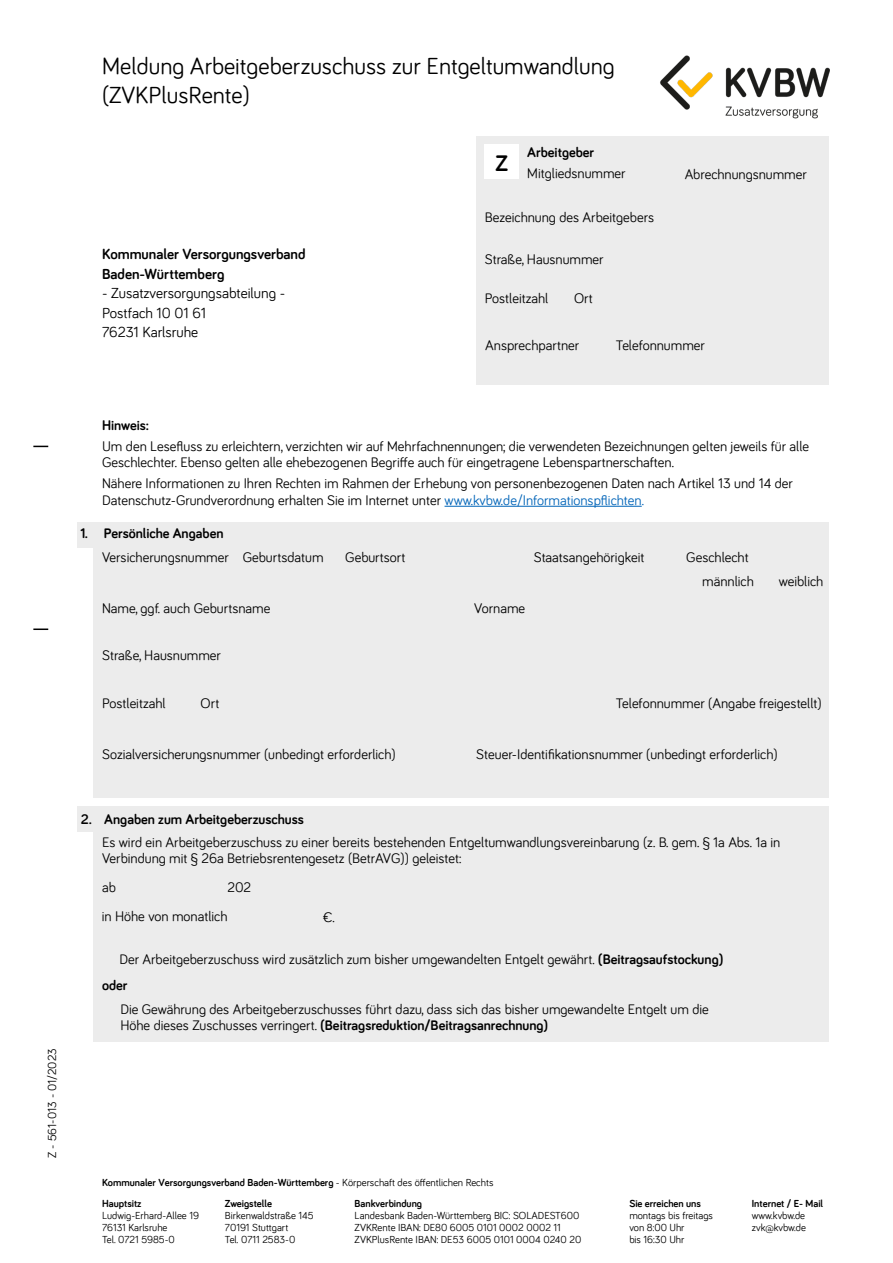
<style>
.page{position:relative;width:893px;height:1263px;background:#fff}
.page>*{position:absolute;margin:0;border:0;box-sizing:border-box;transform-origin:0 0}
.Formatgruppe_1_H1_Überschrift{font:24px "Bariol";color:#000}
.t1{font:700 23.25px "Bariol";color:#000}
.P_Adressfeld_fett{font:15px/19.5px "Bariol";color:#000}
.P_Adressfeld_fett-2{font:700 15px/19.5px "Bariol";color:#000}
.Formatgruppe_1_P_Hinweise_Regular{font:14.25px/16.5px "Bariol";color:#000}
.Formatgruppe_1_P_Form_reg{font:14.25px "Bariol";color:#000}
.Formatgruppe_1_H2_Hinweise_9_5_11{font:700 14.25px "Bariol";color:#000}
.Formatgruppe_1_P_Form_bold{font:14.25px "Bariol";color:#000}
.Formatgruppe_1_P_Hinweise_Regular-2{font:700 14.25px "Bariol";color:#000}
.t2{font:12px "Bariol";color:#000}
.t3{font:10.5px/12px "Bariol";color:#000}
.t4{font:700 10.5px "Bariol";color:#000}
.s1{color:#0064b8}
.s2{font-weight:700}
.s3{font-weight:400}
</style>
<div class="page">
<svg style="left:33px;top:446px;width:15px;height:1px"></svg>
<svg style="left:33px;top:628px;width:15px;height:2px"></svg>
<img style="left:660px;top:55px;width:169px;height:63px">
<div style="left:476px;top:136px;width:353px;height:249px;background:#ececec"></div>
<div style="left:94px;top:522px;width:735px;height:276px;background:#ececec"></div>
<div style="left:77px;top:522px;width:17px;height:26px;background:#ececec"></div>
<div style="left:94px;top:806px;width:735px;height:236px;background:#ececec"></div>
<div style="left:77px;top:806px;width:17px;height:26px;background:#ececec"></div>
<div style="left:485px;top:145px;width:34px;height:34px;background:#fff"></div>
<hr style="left:445px;top:506px;width:197px;height:1px;background:#0064b8">
<h1 class="Formatgruppe_1_H1_Überschrift" style="left:102px;top:50px;width:514px">Meldung Arbeitgeberzuschuss zur Entgeltumwandlung</h1>
<h1 class="Formatgruppe_1_H1_Überschrift" style="left:102px;top:79px;width:149px">(ZVKPlusRente)</h1>
<p class="P_Adressfeld_fett-2" style="left:102px;top:244px;width:205px">Kommunaler Versorgungsverband<br>Baden-Württemberg</p>
<p class="P_Adressfeld_fett" style="left:102px;top:283px;width:185px">- Zusatzversorgungsabteilung -<br>Postfach 10 01 61<br>76231 Karlsruhe</p>
<h2 class="Formatgruppe_1_H2_Hinweise_9_5_11" style="left:527px;top:142px;width:68px">Arbeitgeber</h2>
<p class="t1" style="left:495px;top:147px;width:14px">Z</p>
<p class="Formatgruppe_1_P_Form_reg" style="left:527px;top:164px;width:100px">Mitgliedsnummer</p>
<p class="Formatgruppe_1_P_Form_reg" style="left:685px;top:164px;width:123px">Abrechnungsnummer</p>
<p class="Formatgruppe_1_P_Form_reg" style="left:485px;top:208px;width:171px">Bezeichnung des Arbeitgebers</p>
<p class="Formatgruppe_1_P_Form_reg" style="left:485px;top:249px;width:120px">Straße, Hausnummer</p>
<p class="Formatgruppe_1_P_Form_reg" style="left:485px;top:289px;width:65px">Postleitzahl</p>
<p class="Formatgruppe_1_P_Form_reg" style="left:574px;top:289px;width:20px">Ort</p>
<p class="Formatgruppe_1_P_Form_reg" style="left:485px;top:335px;width:96px">Ansprechpartner</p>
<p class="Formatgruppe_1_P_Form_reg" style="left:616px;top:335px;width:91px">Telefonnummer</p>
<p class="t2" style="left:44px;top:1157px;width:111px;rotate:-90deg">Z - 561-013 - 01/2023</p>
<h2 class="Formatgruppe_1_H2_Hinweise_9_5_11" style="left:102px;top:415px;width:49px">Hinweis:</h2>
<p class="Formatgruppe_1_P_Hinweise_Regular" style="left:102px;top:437px;width:708px">Um den Lesefluss zu erleichtern, verzichten wir auf Mehrfachnennungen; die verwendeten Bezeichnungen gelten jeweils für alle<br>Geschlechter. Ebenso gelten alle ehebezogenen Begriffe auch für eingetragene Lebenspartnerschaften.</p>
<p class="Formatgruppe_1_P_Hinweise_Regular" style="left:102px;top:474px;width:692px">Nähere Informationen zu Ihren Rechten im Rahmen der Erhebung von personenbezogenen Daten nach Artikel 13 und 14 der<br>Datenschutz-Grundverordnung erhalten Sie im Internet unter <span class="s1">www.kvbw.de/Informationspflichten.</span></p>
<h2 class="Formatgruppe_1_H2_Hinweise_9_5_11" style="left:80px;top:523px;width:145px">1. Persönliche Angaben</h2>
<p class="Formatgruppe_1_P_Form_reg" style="left:102px;top:548px;width:128px">Versicherungsnummer</p>
<p class="Formatgruppe_1_P_Form_reg" style="left:243px;top:548px;width:82px">Geburtsdatum</p>
<p class="Formatgruppe_1_P_Form_reg" style="left:345px;top:548px;width:62px">Geburtsort</p>
<p class="Formatgruppe_1_P_Form_reg" style="left:534px;top:548px;width:112px">Staatsangehörigkeit</p>
<p class="Formatgruppe_1_P_Form_reg" style="left:686px;top:548px;width:64px">Geschlecht</p>
<p class="Formatgruppe_1_P_Form_reg" style="left:702px;top:572px;width:53px">männlich</p>
<p class="Formatgruppe_1_P_Form_reg" style="left:779px;top:571px;width:46px">weiblich</p>
<p class="Formatgruppe_1_P_Form_reg" style="left:102px;top:599px;width:170px">Name, ggf. auch Geburtsname</p>
<p class="Formatgruppe_1_P_Form_reg" style="left:474px;top:599px;width:52px">Vorname</p>
<p class="Formatgruppe_1_P_Form_reg" style="left:102px;top:646px;width:120px">Straße, Hausnummer</p>
<p class="Formatgruppe_1_P_Form_reg" style="left:201px;top:693px;width:20px">Ort</p>
<p class="Formatgruppe_1_P_Form_reg" style="left:616px;top:693px;width:207px">Telefonnummer (Angabe freigestellt)</p>
<p class="Formatgruppe_1_P_Form_reg" style="left:476px;top:745px;width:303px">Steuer-Identifikationsnummer (unbedingt erforderlich)</p>
<p class="Formatgruppe_1_P_Form_reg" style="left:102px;top:693px;width:65px">Postleitzahl</p>
<p class="Formatgruppe_1_P_Form_reg" style="left:102px;top:745px;width:295px">Sozialversicherungsnummer (unbedingt erforderlich)</p>
<h2 class="Formatgruppe_1_H2_Hinweise_9_5_11" style="left:81px;top:809px;width:225px">2. Angaben zum Arbeitgeberzuschuss</h2>
<p class="Formatgruppe_1_P_Hinweise_Regular" style="left:102px;top:833px;width:680px">Es wird ein Arbeitgeberzuschuss zu einer bereits bestehenden Entgeltumwandlungsvereinbarung (z. B. gem. § 1a Abs. 1a in<br>Verbindung mit § 26a Betriebsrentengesetz (BetrAVG)) geleistet:</p>
<p class="Formatgruppe_1_P_Form_bold" style="left:227px;top:877px;width:25px">202</p>
<p class="Formatgruppe_1_P_Form_reg" style="left:324px;top:908px;width:13px">€.</p>
<p class="Formatgruppe_1_P_Form_reg" style="left:119px;top:950px;width:605px">Der Arbeitgeberzuschuss wird zusätzlich zum bisher umgewandelten Entgelt gewährt. <span class="s2">(Beitragsaufstockung)</span></p>
<p class="Formatgruppe_1_P_Hinweise_Regular-2" style="left:102px;top:975px;width:27px">oder</p>
<p class="Formatgruppe_1_P_Hinweise_Regular" style="left:120px;top:1000px;width:590px">Die Gewährung des Arbeitgeberzuschusses führt dazu, dass sich das bisher umgewandelte Entgelt um die<br>Höhe dieses Zuschusses verringert. <span class="s2">(Beitragsreduktion/Beitragsanrechnung)</span></p>
<p class="Formatgruppe_1_P_Form_bold" style="left:102px;top:878px;width:15px">ab</p>
<p class="Formatgruppe_1_P_Form_reg" style="left:102px;top:906px;width:127px">in Höhe von monatlich</p>
<p class="t4" style="left:102px;top:1175px;width:393px">Kommunaler Versorgungsverband Baden-Württemberg <span class="s3">- Körperschaft des öffentlichen Rechts</span></p>
<p class="t3" style="left:102px;top:1197px;width:98px"><span class="s2">Hauptsitz<br></span>Ludwig-Erhard-Allee 19<br>76131 Karlsruhe<br>Tel. 0721 5985-0</p>
<p class="t3" style="left:225px;top:1197px;width:90px"><span class="s2">Zweigstelle<br></span>Birkenwaldstraße 145<br>70191 Stuttgart<br>Tel. 0711 2583-0</p>
<p class="t3" style="left:629px;top:1197px;width:85px"><span class="s2">Sie erreichen uns </span>montags bis freitags von 8:00 Uhr<br>bis 16:30 Uhr</p>
<p class="t3" style="left:752px;top:1197px;width:73px"><span class="s2">Internet / E- Mail </span>www.kvbw.de zvk@kvbw.de</p>
<p class="t3" style="left:355px;top:1197px;width:228px"><span class="s2">Bankverbindung<br></span>Landesbank Baden-Württemberg BIC: SOLADEST600<br>ZVKRente IBAN: DE80 6005 0101 0002 0002 11<br>ZVKPlusRente IBAN: DE53 6005 0101 0004 0240 20</p>
</div>
